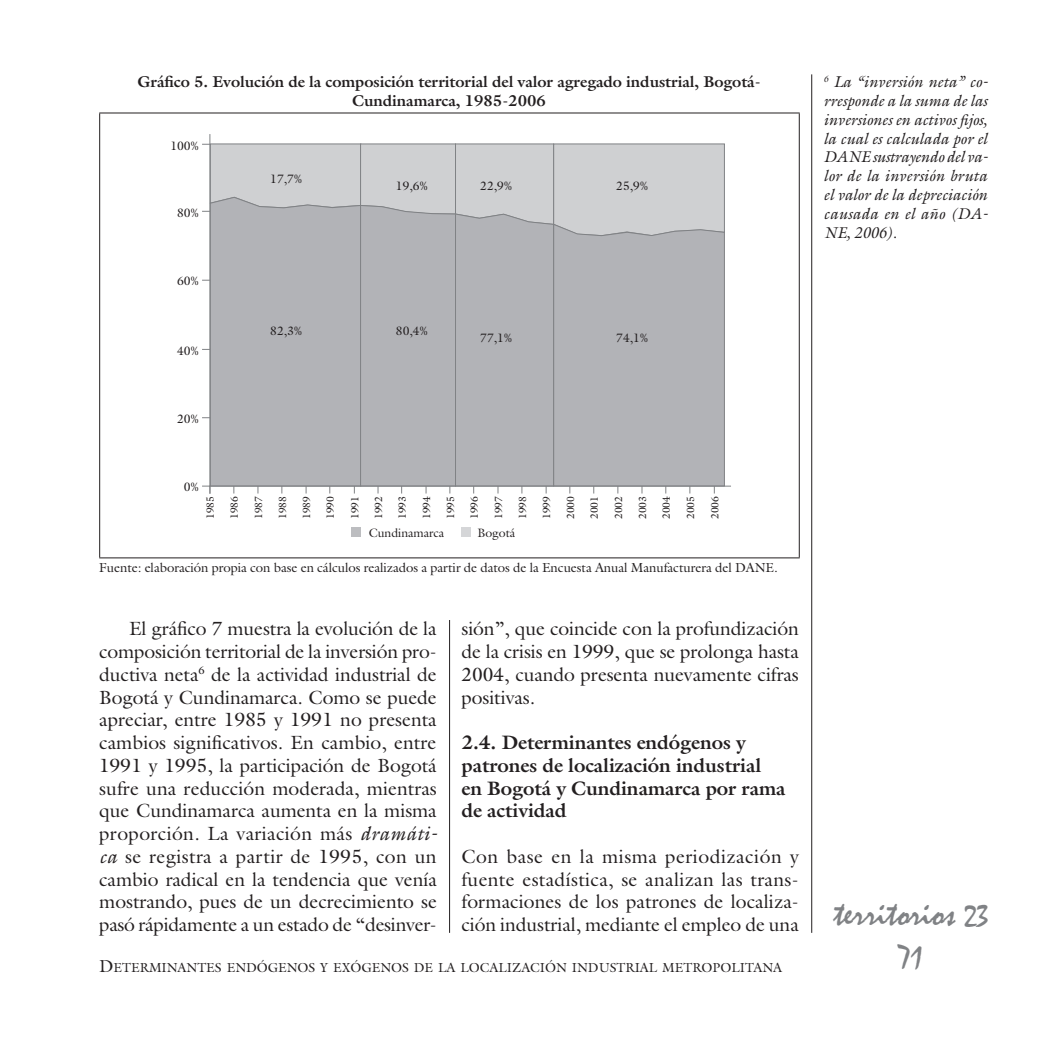
<style>
.page{position:relative;width:1042px;height:1042px;background:#fff}
.page>*{position:absolute;margin:0;border:0;box-sizing:border-box;transform-origin:0 0}
.t1{font:37.62px "Mistral";letter-spacing:-.01em;color:#808285}
.t2{font:33.25px "Mistral";color:#808285}
.t3{font:700 19.6px/22.8px "Galliard";letter-spacing:-.005em;color:#231f20}
.t4{font:19.25px/22.8px "Galliard";letter-spacing:-.005em;color:#231f20;text-align:justify}
.t5{font:italic 15.75px/18.9px "Galliard";letter-spacing:-.005em;color:#231f20;text-align:justify}
.t6{font:700 15.75px/18.9px "Galliard";letter-spacing:-.005em;color:#231f20;text-align:center}
.t7{font:13.12px "Galliard";letter-spacing:-.005em;color:#231f20}
.t8{font:13.12px "Galliard";color:#231f20}
.t9{font:12.25px "Galliard";letter-spacing:-.005em;color:#231f20}
.t10{font:10.5px "Galliard";letter-spacing:-.005em;color:#231f20}
.s1{font-style:italic}
.s2{font-size:17.5px}
.s3{font-size:31.5px}
</style>
<div class="page">
<hr style="left:449px;top:74px;width:1px;height:859px;background:#231f20">
<hr style="left:811px;top:74px;width:1px;height:859px;background:#231f20">
<div style="left:99px;top:74px;width:700px;height:546px;background:#fff"></div>
<hr style="left:99px;top:113px;width:701px;height:1px;background:#231f20">
<hr style="left:99px;top:113px;width:1px;height:444px;background:#231f20">
<hr style="left:799px;top:113px;width:1px;height:444px;background:#231f20">
<hr style="left:99px;top:557px;width:701px;height:1px;background:#231f20">
<hr style="left:209px;top:134px;width:1px;height:352px;background:#808285">
<hr style="left:209px;top:486px;width:522px;height:1px;background:#808285">
<svg style="left:202px;top:143px;width:523px;height:351px;background:#b9babd"></svg>
<div style="left:351px;top:527px;width:10px;height:10px;background:#bcbdc0"></div>
<div style="left:461px;top:527px;width:9px;height:10px;background:#d5d6d8"></div>
<p class="t6" style="left:137px;top:72px;width:625px">Gráfico 5. Evolución de la composición territorial del valor agregado industrial, Bogotá-<br>Cundinamarca, 1985-2006</p>
<p class="t9" style="left:170px;top:138px;width:30px">100%</p>
<p class="t9" style="left:177px;top:205px;width:23px">80%</p>
<p class="t9" style="left:270px;top:171px;width:33px">17,7%</p>
<p class="t9" style="left:396px;top:178px;width:33px">19,6%</p>
<p class="t9" style="left:480px;top:178px;width:33px">22,9%</p>
<p class="t9" style="left:616px;top:178px;width:33px">25,9%</p>
<p class="t9" style="left:177px;top:274px;width:23px">60%</p>
<p class="t9" style="left:177px;top:343px;width:23px">40%</p>
<p class="t9" style="left:177px;top:411px;width:23px">20%</p>
<p class="t9" style="left:270px;top:323px;width:33px">82,3%</p>
<p class="t9" style="left:396px;top:323px;width:33px">80,4%</p>
<p class="t9" style="left:480px;top:331px;width:33px">77,1%</p>
<p class="t9" style="left:616px;top:331px;width:33px">74,1%</p>
<p class="t9" style="left:184px;top:479px;width:16px">0%</p>
<p class="t10" style="left:204px;top:519px;width:25px;rotate:-90deg">1985</p>
<p class="t10" style="left:227px;top:519px;width:25px;rotate:-90deg">1986</p>
<p class="t10" style="left:252px;top:519px;width:25px;rotate:-90deg">1987</p>
<p class="t10" style="left:276px;top:519px;width:25px;rotate:-90deg">1988</p>
<p class="t10" style="left:300px;top:519px;width:25px;rotate:-90deg">1989</p>
<p class="t10" style="left:324px;top:519px;width:25px;rotate:-90deg">1990</p>
<p class="t10" style="left:348px;top:519px;width:25px;rotate:-90deg">1991</p>
<p class="t10" style="left:372px;top:519px;width:25px;rotate:-90deg">1992</p>
<p class="t10" style="left:396px;top:519px;width:25px;rotate:-90deg">1993</p>
<p class="t10" style="left:420px;top:519px;width:25px;rotate:-90deg">1994</p>
<p class="t10" style="left:444px;top:519px;width:25px;rotate:-90deg">1995</p>
<p class="t10" style="left:468px;top:519px;width:25px;rotate:-90deg">1996</p>
<p class="t10" style="left:492px;top:519px;width:25px;rotate:-90deg">1997</p>
<p class="t10" style="left:516px;top:519px;width:25px;rotate:-90deg">1998</p>
<p class="t10" style="left:540px;top:519px;width:25px;rotate:-90deg">1999</p>
<p class="t10" style="left:564px;top:519px;width:25px;rotate:-90deg">2000</p>
<p class="t10" style="left:588px;top:519px;width:25px;rotate:-90deg">2001</p>
<p class="t10" style="left:612px;top:519px;width:25px;rotate:-90deg">2002</p>
<p class="t10" style="left:636px;top:519px;width:25px;rotate:-90deg">2003</p>
<p class="t10" style="left:660px;top:519px;width:25px;rotate:-90deg">2004</p>
<p class="t10" style="left:684px;top:519px;width:25px;rotate:-90deg">2005</p>
<p class="t10" style="left:708px;top:519px;width:25px;rotate:-90deg">2006</p>
<p class="t9" style="left:369px;top:525px;width:77px">Cundinamarca</p>
<p class="t9" style="left:477px;top:525px;width:39px">Bogotá</p>
<p class="t7" style="left:99px;top:559px;width:680px">Fuente: elaboración propia con base en cálculos realizados a partir de datos de la Encuesta Anual Manufacturera del DANE.</p>
<p class="t4" style="left:99px;top:617px;width:340px;text-indent:30px">El gráfico 7 muestra la evolución de la composición territorial de la inversión pro&shy;ductiva neta<sup>6</sup> de la actividad industrial de Bogotá y Cundinamarca. Como se puede apreciar, entre 1985 y 1991 no presenta cambios significativos. En cambio, entre 1991 y 1995, la participación de Bogotá sufre una reducción moderada, mientras que Cundinamarca aumenta en la misma proporción. La variación más <span class="s1">dramáti&shy;ca</span> se registra a partir de 1995, con un cambio radical en la tendencia que venía mostrando, pues de un decrecimiento se pasó rápidamente a un estado de “desinver-</p>
<p class="t4" style="left:461px;top:617px;width:339px">sión”, que coincide con la profundización de la crisis en 1999, que se prolonga hasta 2004, cuando presenta nuevamente cifras positivas.</p>
<p class="t3" style="left:461px;top:731px;width:326px">2.4. Determinantes endógenos y patrones de localización industrial en Bogotá y Cundinamarca por rama de actividad</p>
<p class="t4" style="left:461px;top:845px;width:339px">Con base en la misma periodización y fuente estadística, se analizan las trans&shy;formaciones de los patrones de localiza&shy;ción industrial, mediante el empleo de una</p>
<p class="t8" style="left:99px;top:960px;width:684px"><span class="s2">D</span>ETERMINANTES ENDÓGENOS Y EXÓGENOS DE LA LOCALIZACIÓN INDUSTRIAL METROPOLITANA</p>
<p class="t5" style="left:823px;top:72px;width:166px"><sup>6</sup> La “inversión neta” co&shy;rresponde a la suma de las inversiones en activos fijos, la cual es calculada por el DANE sustrayendo del va&shy;lor de la inversión bruta el valor de la depreciación causada en el año (DA-NE, 2006).</p>
<h1 class="t1" style="left:834px;top:892px;width:156px">territorios <span class="s3">23</span></h1>
<h2 class="t2" style="left:899px;top:938px;width:26px">71</h2>
</div>
